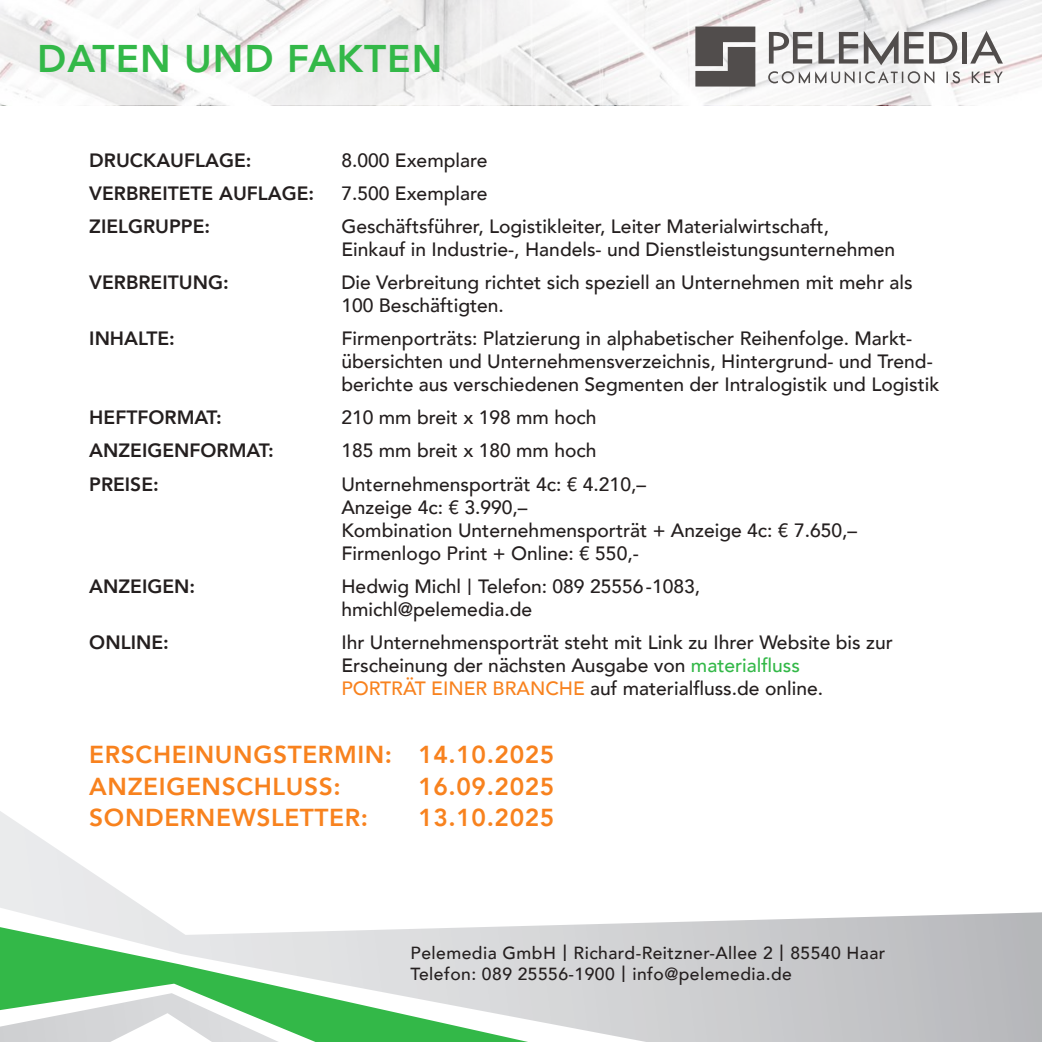
<style>
.page{position:relative;width:1042px;height:1042px;background:#fff}
.page>*{position:absolute;margin:0;border:0;box-sizing:border-box;transform-origin:0 0}
.t1{font:800 38.5px "Avenir";letter-spacing:.025em;color:#33b848}
.t2{font:800 24.5px/31.2px "Avenir";letter-spacing:.025em;color:#f8821e}
.t3{font:500 19.25px/23.1px "Avenir";color:#241f1f}
.t4{font:800 19.25px "Avenir";color:#241f1f}
.t5{font:500 17.5px/21px "Avenir";letter-spacing:.025em;color:#241f1f}
.s1{font-size:21.88px}
.s2{color:#33b848}
.s3{color:#f8821e}
</style>
<div class="page">
<svg style="left:0;top:811px;width:1042px;height:231px"></svg>
<svg style="left:0;top:927px;width:528px;height:115px"></svg>
<svg style="left:0;top:993px;width:279px;height:49px"></svg>
<svg style="left:0;top:0;width:1042px;height:104px;fill:#f6f5f5"></svg>
<svg style="left:695px;top:27px;width:60px;height:60px"></svg>
<svg style="left:769px;top:32px;width:43px;height:32px"></svg>
<svg style="left:818px;top:32px;width:40px;height:32px"></svg>
<svg style="left:904px;top:32px;width:19px;height:32px"></svg>
<svg style="left:929px;top:32px;width:28px;height:32px"></svg>
<div style="left:962px;top:32px;width:5px;height:32px;background:#514d4c"></div>
<svg style="left:970px;top:31px;width:33px;height:33px"></svg>
<svg style="left:864px;top:31px;width:34px;height:34px"></svg>
<svg style="left:768px;top:71px;width:235px;height:13px"></svg>
<h1 class="t1" style="left:37px;top:29px;width:407px">DATEN UND FAKTEN</h1>
<p class="t4" style="left:89px;top:145px;width:164px">DRUCKAUFLAGE:</p>
<p class="t3" style="left:341px;top:148px;width:148px">8.000 Exemplare</p>
<p class="t4" style="left:89px;top:178px;width:226px">VERBREITETE AUFLAGE:</p>
<p class="t3" style="left:341px;top:181px;width:148px">7.500 Exemplare</p>
<p class="t4" style="left:89px;top:211px;width:122px">ZIELGRUPPE:</p>
<p class="t3" style="left:341px;top:214px;width:555px">Geschäftsführer, Logistikleiter, Leiter Materialwirtschaft,<br>Einkauf in Industrie-, Handels- und Dienstleistungsunternehmen</p>
<p class="t4" style="left:89px;top:267px;width:141px">VERBREITUNG:</p>
<p class="t3" style="left:341px;top:270px;width:573px">Die Verbreitung richtet sich speziell an Unternehmen mit mehr als<br>100 Beschäftigten.</p>
<p class="t4" style="left:89px;top:323px;width:87px">INHALTE:</p>
<p class="t3" style="left:341px;top:326px;width:599px">Firmenporträts: Platzierung in alphabetischer Reihenfolge. Markt&shy;übersichten und Unternehmensverzeichnis, Hintergrund- und Trend&shy;berichte aus verschiedenen Segmenten der Intralogistik und Logistik</p>
<p class="t4" style="left:89px;top:403px;width:134px">HEFTFORMAT:</p>
<p class="t3" style="left:341px;top:405px;width:257px">210 mm breit x 198 mm hoch</p>
<p class="t4" style="left:89px;top:436px;width:186px">ANZEIGENFORMAT:</p>
<p class="t3" style="left:341px;top:438px;width:257px">185 mm breit x 180 mm hoch</p>
<p class="t4" style="left:89px;top:469px;width:71px">PREISE:</p>
<p class="t3" style="left:341px;top:471px;width:517px">Unternehmensporträt 4c: € 4.210,–<br>Anzeige 4c: € 3.990,–<br>Kombination Unternehmensporträt + Anzeige 4c: € 7.650,– Firmenlogo Print + Online: € 550,-</p>
<p class="t4" style="left:89px;top:571px;width:107px">ANZEIGEN:</p>
<p class="t3" style="left:341px;top:573px;width:360px">Hedwig Michl <span class="s1">l</span> Telefon: 089 25556-1083, hmichl@pelemedia.de</p>
<p class="t4" style="left:89px;top:627px;width:81px">ONLINE:</p>
<p class="t3" style="left:341px;top:630px;width:553px">Ihr Unternehmensporträt steht mit Link zu Ihrer Website bis zur<br>Erscheinung der nächsten Ausgabe von <span class="s2">materialfluss<br></span><span class="s3">PORTRÄT EINER BRANCHE</span> auf materialfluss.de online.</p>
<p class="t2" style="left:89px;top:739px;width:467px">ERSCHEINUNGSTERMIN: 14.10.2025<br>ANZEIGENSCHLUSS:</p>
<p class="t2" style="left:418px;top:770px;width:138px">16.09.2025</p>
<p class="t2" style="left:89px;top:802px;width:280px">SONDERNEWSLETTER:</p>
<p class="t2" style="left:418px;top:802px;width:138px">13.10.2025</p>
<p class="t5" style="left:410px;top:941px;width:476px">Pelemedia GmbH <span class="s1">l</span> Richard-Reitzner-Allee 2 <span class="s1">l</span> 85540 Haar<br>Telefon: 089 25556-1900 <span class="s1">l</span> info@pelemedia.de</p>
</div>
